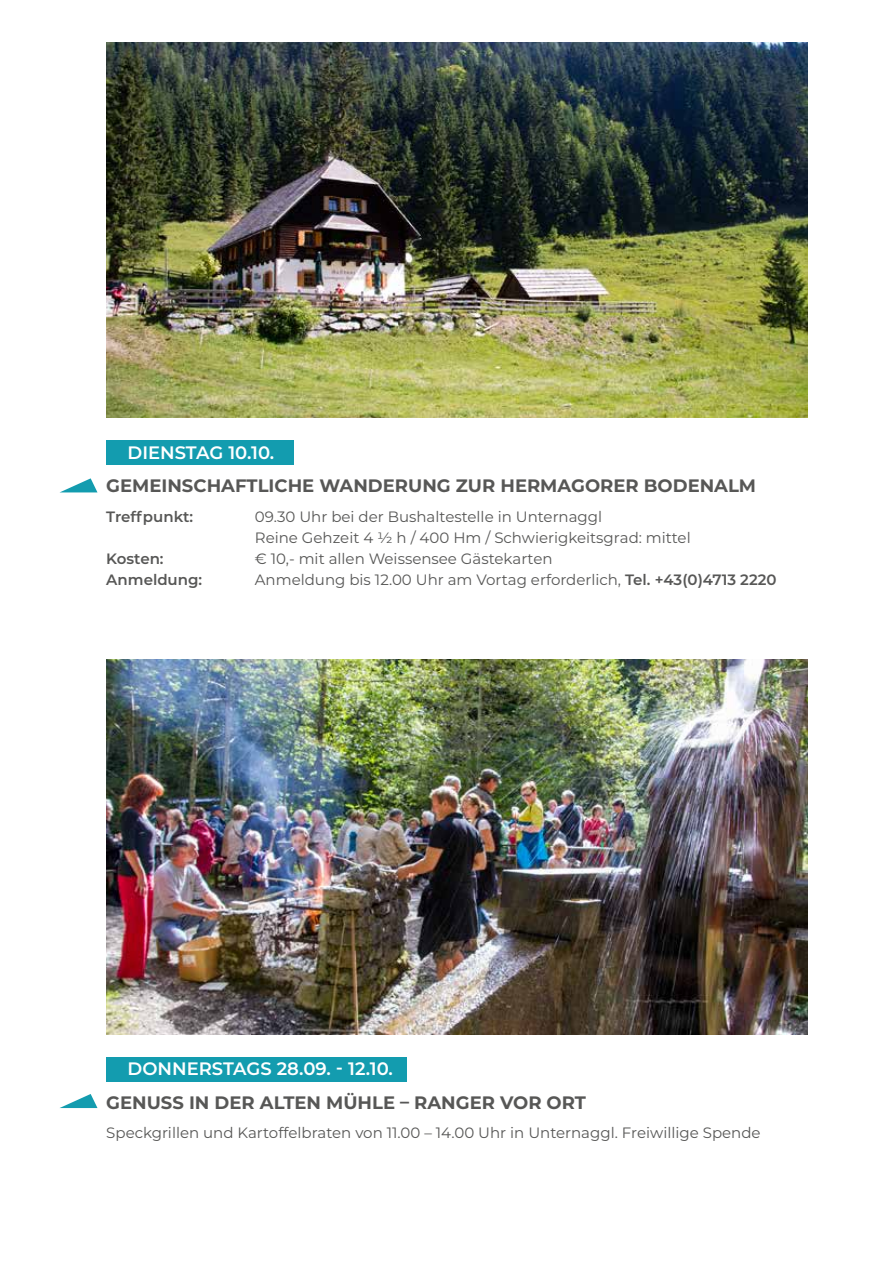
<style>
.page{position:relative;width:893px;height:1263px;background:#fff}
.page>*{position:absolute;margin:0;border:0;box-sizing:border-box;transform-origin:0 0}
.t1{font:700 18px "Montserrat";color:#575756}
.t2{font:600 18px "Montserrat";color:#fff}
.t3{font:15px/21px "Montserrat";color:#575756}
.t4{font:600 15px "Montserrat";color:#575756}
.s1{font-weight:600}
</style>
<div class="page">
<img style="left:106px;top:43px;width:702px;height:375px">
<div style="left:106px;top:440px;width:187px;height:25px;background:#139caf"></div>
<img style="left:106px;top:659px;width:702px;height:375px">
<div style="left:106px;top:1057px;width:301px;height:25px;background:#139caf"></div>
<svg style="left:60px;top:1094px;width:37px;height:14px"></svg>
<svg style="left:60px;top:478px;width:37px;height:14px"></svg>
<p class="t2" style="left:128px;top:439px;width:148px">DIENSTAG 10.10.</p>
<p class="t1" style="left:106px;top:473px;width:651px">GEMEINSCHAFTLICHE WANDERUNG ZUR HERMAGORER BODENALM</p>
<p class="t4" style="left:106px;top:506px;width:88px">Treffpunkt:</p>
<p class="t3" style="left:255px;top:505px;width:437px">09.30 Uhr bei der Bushaltestelle in Unternaggl<br>Reine Gehzeit 4 ½ h / 400 Hm / Schwierigkeitsgrad: mittel</p>
<p class="t4" style="left:106px;top:548px;width:59px">Kosten:</p>
<p class="t3" style="left:255px;top:547px;width:299px">€ 10,- mit allen Weissensee Gästekarten</p>
<p class="t4" style="left:106px;top:569px;width:97px">Anmeldung:</p>
<p class="t3" style="left:255px;top:568px;width:523px">Anmeldung bis 12.00 Uhr am Vortag erforderlich, <span class="s1">Tel. +43(0)4713 2220</span></p>
<p class="t2" style="left:128px;top:1056px;width:267px">DONNERSTAGS 28.09. - 12.10.</p>
<p class="t1" style="left:106px;top:1089px;width:481px">GENUSS IN DER ALTEN MÜHLE – RANGER VOR ORT</p>
<p class="t3" style="left:106px;top:1122px;width:656px">Speckgrillen und Kartoffelbraten von 11.00 – 14.00 Uhr in Unternaggl. Freiwillige Spende</p>
</div>
